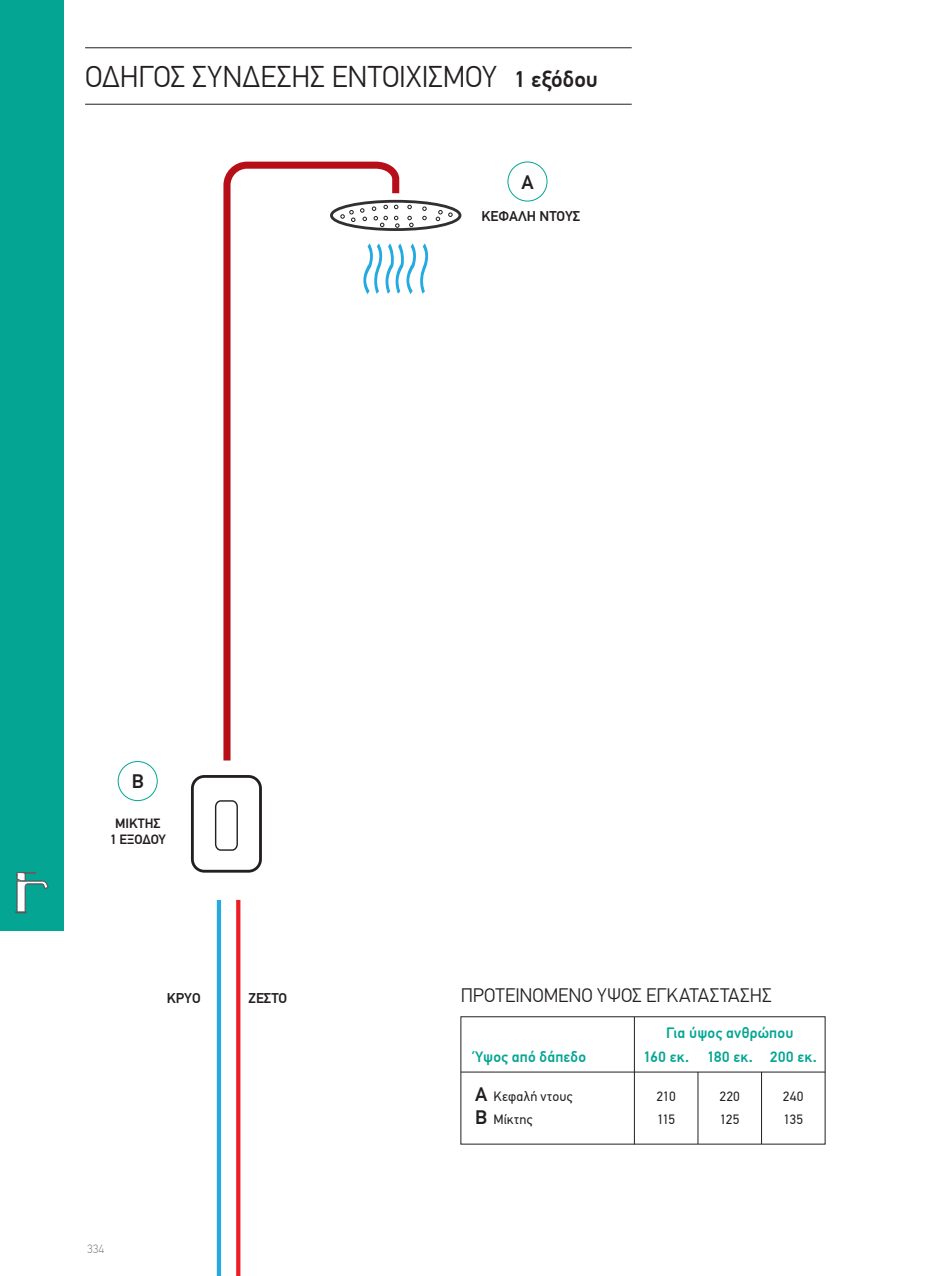
<style>
.page{position:relative;width:936px;height:1276px;background:#fff}
.page>*{position:absolute;margin:0;border:0;box-sizing:border-box;transform-origin:0 0}
.t1{font:300 30px "PF Din Text Pro";letter-spacing:-.005em;color:#231f20}
.t2{font:300 19.5px "PF Din Text Pro";letter-spacing:-.005em;color:#231f20}
.t3{font:500 19.5px "PF Din Text Pro";color:#231f20}
.t4{font:500 15px "PF Din Text Pro";letter-spacing:.01em;color:#04a593}
.t5{font:500 14.1px "PF Din Text Pro";color:#231f20}
.t6{font:13.5px "PF Din Text Pro";letter-spacing:.01em;color:#231f20}
.t7{font:500 13.5px/16px "PF Din Text Pro";color:#231f20;text-align:center}
.t8{font:100 12px "PF Din Text Pro";color:#6c6d70}
.s1{font-weight:500;font-size:22.5px}
.s2{font-weight:500;font-size:19.5px}
</style>
<div class="page">
<div style="left:0;top:0;width:64px;height:930px;background:#04a593"></div>
<svg style="left:15px;top:872px;width:33px;height:41px"></svg>
<hr style="left:85px;top:48px;width:546px;height:1px;background:#231f20">
<hr style="left:85px;top:104px;width:546px;height:1px;background:#231f20">
<hr style="left:461px;top:1071px;width:364px;height:1px;background:#231f20">
<hr style="left:761px;top:1072px;width:1px;height:72px;background:#231f20">
<hr style="left:697px;top:1072px;width:1px;height:72px;background:#231f20">
<hr style="left:634px;top:1017px;width:1px;height:127px;background:#231f20">
<hr style="left:217px;top:900px;width:4px;height:376px;background:#24aae1">
<svg style="left:236px;top:900px;width:4px;height:376px;background:#ee272d"></svg>
<div style="left:330px;top:200px;width:131px;height:31px;border:3px solid #312f30;border-radius:50%"></div>
<svg style="left:403px;top:243px;width:26px;height:51px"></svg>
<svg style="left:223px;top:162px;width:180px;height:599px"></svg>
<div style="left:191px;top:775px;width:71px;height:97px;border:3px solid #231f20;border-radius:12px"></div>
<svg style="left:214px;top:800px;width:24px;height:51px"></svg>
<svg style="left:340px;top:205px;width:47px;height:22px"></svg>
<svg style="left:394px;top:205px;width:4px;height:4px"></svg>
<svg style="left:394px;top:216px;width:5px;height:12px"></svg>
<svg style="left:407px;top:205px;width:4px;height:4px"></svg>
<svg style="left:407px;top:216px;width:6px;height:11px"></svg>
<svg style="left:422px;top:207px;width:4px;height:13px"></svg>
<svg style="left:436px;top:210px;width:6px;height:11px"></svg>
<svg style="left:448px;top:213px;width:4px;height:4px"></svg>
<div style="left:507px;top:162px;width:40px;height:39px;border:1px solid #04a593;border-radius:50%"></div>
<div style="left:118px;top:761px;width:39px;height:40px;border:1px solid #04a593;border-radius:50%"></div>
<p class="t1" style="left:85px;top:60px;width:514px">ΟΔΗΓΟΣ ΣΥΝΔΕΣΗΣ ΕΝΤΟΙΧΙΣΜΟΥ <span class="s1">1 εξόδου</span></p>
<p class="t3" style="left:521px;top:170px;width:14px">Α</p>
<p class="t5" style="left:481px;top:207px;width:100px">ΚΕΦΑΛΗ ΝΤΟΥΣ</p>
<p class="t3" style="left:132px;top:770px;width:14px">Β</p>
<p class="t7" style="left:110px;top:815px;width:58px">ΜΙΚΤΗΣ<br>1 ΕΞΟ∆ΟΥ</p>
<p class="t5" style="left:167px;top:989px;width:35px">ΚΡΥΟ</p>
<p class="t5" style="left:248px;top:989px;width:40px">ΖΕΣΤΟ</p>
<p class="t8" style="left:87px;top:1242px;width:18px">334</p>
<p class="t2" style="left:460px;top:984px;width:312px">ΠΡΟΤΕΙΝΟΜΕΝΟ ΥΨΟΣ ΕΓΚΑΤΑΣΤΑΣΗΣ</p>
<p class="t4" style="left:475px;top:1047px;width:112px">Ύψος από δάπεδο</p>
<p class="t6" style="left:475px;top:1089px;width:99px"><span class="s2">Α</span> Κεφαλή ντους</p>
<p class="t6" style="left:475px;top:1111px;width:59px"><span class="s2">Β</span> Μίκτης</p>
<p class="t4" style="left:666px;top:1024px;width:129px">Για ύψος ανθρώπου</p>
<p class="t4" style="left:643px;top:1047px;width:47px">160 εκ.</p>
<p class="t6" style="left:656px;top:1089px;width:21px">210</p>
<p class="t6" style="left:657px;top:1111px;width:20px">115</p>
<p class="t4" style="left:706px;top:1047px;width:48px">180 εκ.</p>
<p class="t6" style="left:719px;top:1089px;width:22px">220</p>
<p class="t6" style="left:720px;top:1111px;width:21px">125</p>
<p class="t4" style="left:769px;top:1047px;width:48px">200 εκ.</p>
<p class="t6" style="left:782px;top:1089px;width:22px">240</p>
<p class="t6" style="left:783px;top:1111px;width:21px">135</p>
</div>
